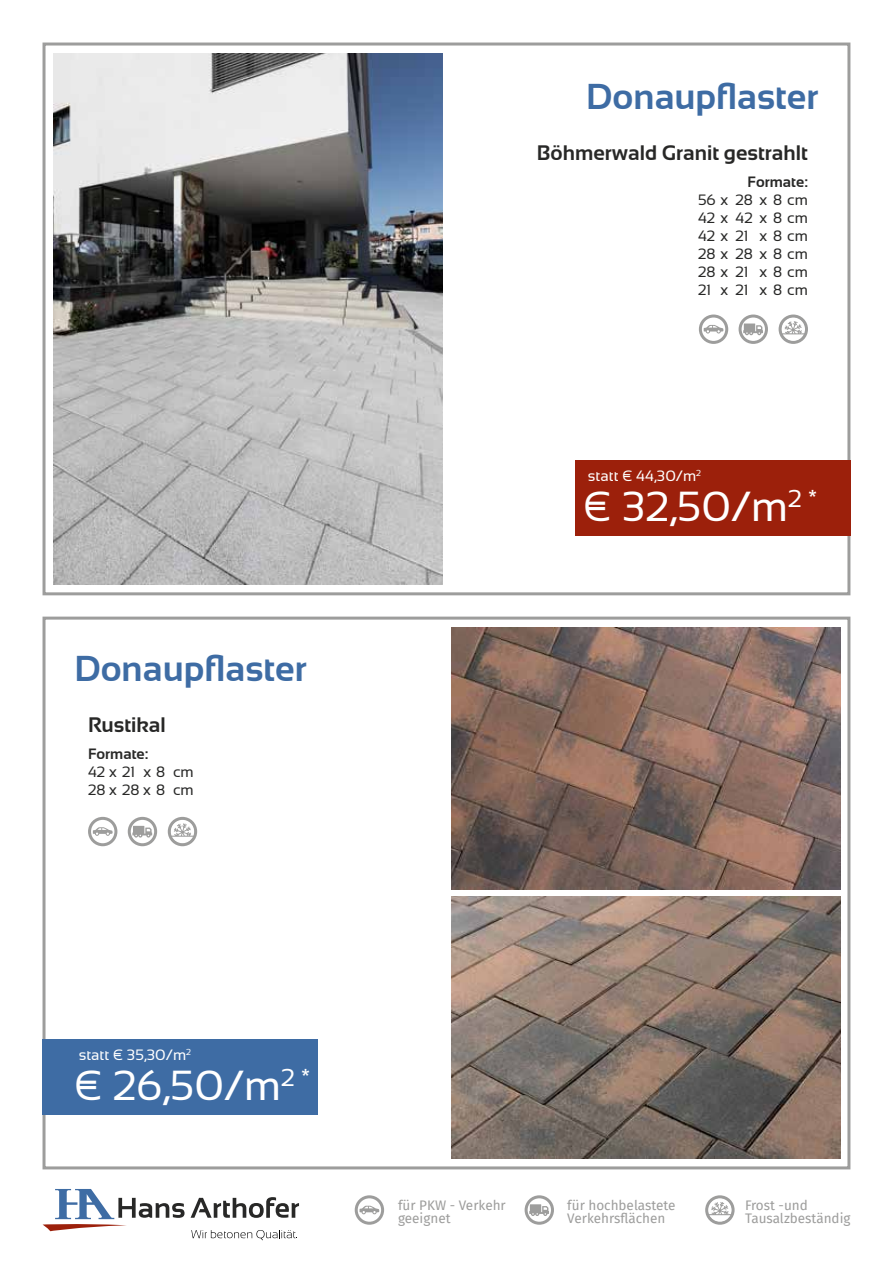
<style>
.page{position:relative;width:893px;height:1263px;background:#fff}
.page>*{position:absolute;margin:0;border:0;box-sizing:border-box;transform-origin:0 0}
.t1{font:42px "Sansation";color:#fff}
.t2{font:700 36px "Sansation";color:#3e6ca4}
.t3{font:700 21px "Sansation";color:#282827}
.t4{font:15px/18px "Sansation";color:#282827}
.t5{font:15px "Sansation";color:#fff}
.t6{font:700 15px "Sansation";color:#282827}
.t7{font:13.5px/13.5px "Fira Sans";color:#9d9d9c}
</style>
<div class="page">
<div style="left:43px;top:617px;width:807px;height:552px;border:3px solid #9d9d9c"></div>
<div style="left:43px;top:43px;width:807px;height:552px;border:3px solid #9d9d9c"></div>
<img style="left:53px;top:53px;width:389px;height:532px">
<img style="left:451px;top:627px;width:390px;height:262px">
<img style="left:451px;top:897px;width:390px;height:262px">
<div style="left:575px;top:460px;width:275px;height:75px;background:#9c200b"></div>
<div style="left:43px;top:1039px;width:275px;height:75px;background:#3e6ca4"></div>
<svg style="left:43px;top:1189px;width:142px;height:42px"></svg>
<svg style="left:191px;top:1197px;width:108px;height:21px"></svg>
<svg style="left:191px;top:1230px;width:106px;height:10px"></svg>
<div style="left:739px;top:314px;width:29px;height:30px;border:3px solid #9d9d9c;border-radius:50%"></div>
<svg style="left:743px;top:323px;width:20px;height:12px"></svg>
<div style="left:699px;top:314px;width:29px;height:30px;border:3px solid #9d9d9c;border-radius:50%"></div>
<svg style="left:704px;top:325px;width:20px;height:8px"></svg>
<div style="left:128px;top:817px;width:29px;height:29px;border:3px solid #9d9d9c;border-radius:50%"></div>
<svg style="left:132px;top:826px;width:20px;height:11px"></svg>
<div style="left:88px;top:817px;width:29px;height:29px;border:3px solid #9d9d9c;border-radius:50%"></div>
<svg style="left:93px;top:827px;width:20px;height:9px"></svg>
<div style="left:525px;top:1195px;width:29px;height:30px;border:3px solid #9d9d9c;border-radius:50%"></div>
<svg style="left:529px;top:1204px;width:20px;height:12px"></svg>
<div style="left:355px;top:1195px;width:29px;height:30px;border:3px solid #9d9d9c;border-radius:50%"></div>
<svg style="left:360px;top:1206px;width:19px;height:8px"></svg>
<div style="left:779px;top:314px;width:29px;height:30px;border:3px solid #9d9d9c;border-radius:50%"></div>
<svg style="left:780px;top:316px;width:26px;height:26px"></svg>
<div style="left:168px;top:817px;width:29px;height:29px;border:3px solid #9d9d9c;border-radius:50%"></div>
<svg style="left:169px;top:818px;width:27px;height:27px"></svg>
<div style="left:705px;top:1195px;width:30px;height:30px;border:3px solid #9d9d9c;border-radius:50%"></div>
<svg style="left:707px;top:1197px;width:26px;height:26px"></svg>
<h2 class="t2" style="left:74px;top:648px;width:234px">Donaupflaster</h2>
<h3 class="t3" style="left:88px;top:713px;width:79px">Rustikal</h3>
<p class="t6" style="left:88px;top:745px;width:62px">Formate:</p>
<p class="t4" style="left:88px;top:763px;width:107px">42 x 21 x 8 cm<br>28 x 28 x 8 cm</p>
<h2 class="t2" style="left:586px;top:77px;width:234px">Donaupflaster</h2>
<h3 class="t3" style="left:537px;top:141px;width:272px">Böhmerwald Granit gestrahlt</h3>
<p class="t6" style="left:748px;top:173px;width:62px">Formate:</p>
<p class="t4" style="left:698px;top:190px;width:111px;text-align:justify">56 x 28 x 8 cm 42 x 42 x 8 cm 42 x 21 x 8 cm 28 x 28 x 8 cm 28 x 21 x 8 cm 21 x 21 x 8 cm</p>
<p class="t5" style="left:588px;top:468px;width:115px">statt € 44,30/m<sup>2</sup></p>
<h1 class="t1" style="left:584px;top:483px;width:235px">€ 32,50/m<sup>2</sup> <sup>*</sup></h1>
<p class="t5" style="left:79px;top:1047px;width:114px">statt € 35,30/m<sup>2</sup></p>
<h1 class="t1" style="left:74px;top:1062px;width:238px">€ 26,50/m<sup>2</sup> <sup>*</sup></h1>
<p class="t7" style="left:398px;top:1198px;width:109px">für PKW - Verkehr geeignet</p>
<p class="t7" style="left:567px;top:1198px;width:110px">für hochbelastete<br>Verkehrsflächen</p>
<p class="t7" style="left:745px;top:1198px;width:107px">Frost -und<br>Tausalzbeständig</p>
</div>
